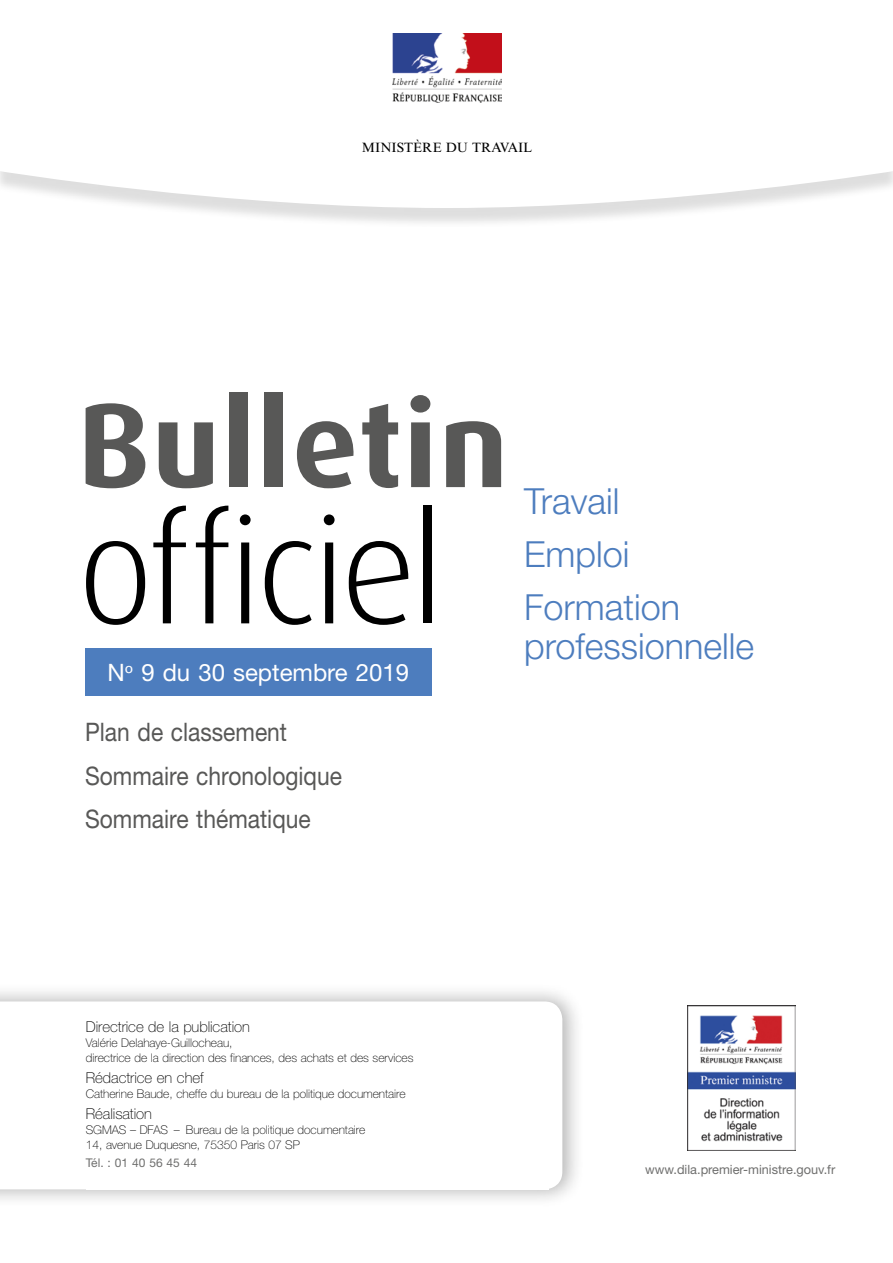
<style>
.page{position:relative;width:893px;height:1263px;background:#fff}
.page>*{position:absolute;margin:0;border:0;box-sizing:border-box;transform-origin:0 0}
.t1{font:300 36px/53.1px "Helvetica Neue LT Std";color:#4d7dbe}
.t2{font:25.5px/43.5px "Helvetica Neue LT Std";color:#585857;scale:.9 1}
.t3{font:24px "Helvetica Neue LT Std";color:#fff}
.t4{font:100 15px "Helvetica Neue LT Std";letter-spacing:-.005em;color:#000}
.t5{font:13.5px "Times New Roman MT Std";color:#000}
.t6{font:12.75px "Helvetica Neue LT Std";color:#6f6f6e}
.t7{font:100 12px/15px "Helvetica Neue LT Std";letter-spacing:-.005em;color:#000}
.t8{font:12px "Helvetica Neue LT Std";letter-spacing:-.005em;color:#6f6f6e}
</style>
<div class="page">
<div style="left:0;top:5px;width:893px;height:224px;background:#000;opacity:.13"></div>
<svg style="left:0;top:5px;width:893px;height:203px"></svg>
<div style="left:85px;top:648px;width:347px;height:48px;background:#4d7dbe"></div>
<img style="left:392px;top:33px;width:110px;height:70px">
<svg style="left:86px;top:403px;width:59px;height:85px"></svg>
<svg style="left:159px;top:422px;width:54px;height:66px"></svg>
<div style="left:229px;top:393px;width:19px;height:94px;background:#585857"></div>
<div style="left:264px;top:393px;width:19px;height:94px;background:#585857"></div>
<svg style="left:297px;top:421px;width:57px;height:67px"></svg>
<svg style="left:362px;top:404px;width:36px;height:84px"></svg>
<svg style="left:410px;top:395px;width:20px;height:92px"></svg>
<svg style="left:446px;top:421px;width:55px;height:66px"></svg>
<svg style="left:86px;top:541px;width:59px;height:84px"></svg>
<svg style="left:153px;top:506px;width:33px;height:117px"></svg>
<svg style="left:196px;top:506px;width:32px;height:117px"></svg>
<svg style="left:240px;top:514px;width:11px;height:109px"></svg>
<svg style="left:265px;top:541px;width:47px;height:84px"></svg>
<svg style="left:324px;top:514px;width:11px;height:109px"></svg>
<svg style="left:349px;top:541px;width:59px;height:84px"></svg>
<div style="left:423px;top:506px;width:8px;height:117px;background:#000"></div>
<img style="left:688px;top:1005px;width:107px;height:145px">
<div style="left:0;top:983px;width:585px;height:225px;background:#000;opacity:.3"></div>
<svg style="left:0;top:1001px;width:562px;height:188px"></svg>
<div style="left:86px;top:1022px;width:462px;height:168px;background:#fff"></div>
<p class="t5" style="left:362px;top:139px;width:172px">MINISTÈRE DU TRAVAIL</p>
<h3 class="t3" style="left:108px;top:658px;width:303px">N<sup>o</sup> 9 du 30 septembre 2019</h3>
<h2 class="t2" style="left:85px;top:710px;width:287px">Plan de classement<br>Sommaire chronologique<br>Sommaire thématique</h2>
<p class="t4" style="left:86px;top:1018px;width:166px">Directrice de la publication</p>
<p class="t7" style="left:86px;top:1035px;width:329px">Valérie Delahaye-Guillocheau,<br>directrice de la direction des finances, des achats et des services</p>
<p class="t4" style="left:86px;top:1069px;width:119px">Rédactrice en chef</p>
<p class="t7" style="left:86px;top:1086px;width:321px">Catherine Baude, cheffe du bureau de la politique documentaire</p>
<p class="t4" style="left:86px;top:1105px;width:68px">Réalisation</p>
<p class="t7" style="left:86px;top:1122px;width:281px">SGMAS – DFAS – Bureau de la politique documentaire<br>14, avenue Duquesne, 75350 Paris 07 SP</p>
<p class="t8" style="left:86px;top:1155px;width:113px">Tél. : 01 40 56 45 44</p>
<h1 class="t1" style="left:524px;top:474px;width:158px">Travail<br>Emploi<br>Formation</h1>
<h1 class="t1" style="left:524px;top:619px;width:232px">professionnelle</h1>
<p class="t6" style="left:645px;top:1162px;width:192px">www.dila.premier-ministre.gouv.fr</p>
</div>
